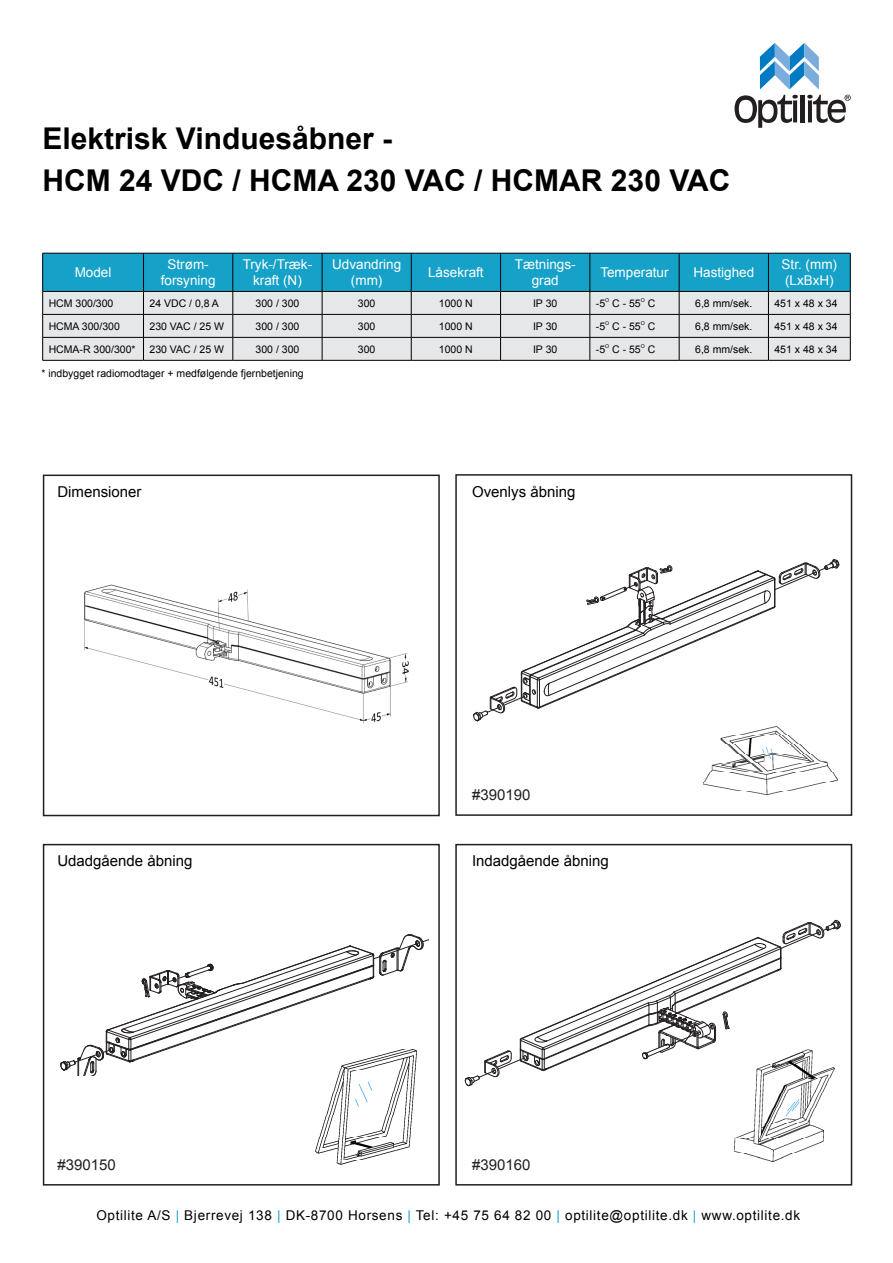
<style>
.page{position:relative;width:893px;height:1263px;background:#fff}
.page>*{position:absolute;margin:0;border:0;box-sizing:border-box;transform-origin:0 0}
.Hovedoverskrift{font:700 30px/42px "Arial";color:#010000}
.Brødtekst{font:15px "Arial";color:#010000}
.t1{font:15px "Arial";color:#231f20}
.Tabel_-_tekst{font:13.5px/16.2px "Arial";color:#fff;text-align:center}
.Adresselinje{font:13.5px "Arial";letter-spacing:.05em;color:#010000}
.Tabel_-_tekst-2{font:10.5px "Arial";color:#010000}
.Brødtekst-2{font:10.5px "Arial";color:#010000}
.s1{color:#16a1c8}
</style>
<div class="page">
<svg style="left:42px;top:253px;width:809px;height:107px;background:#93c3d2"></svg>
<hr style="left:43px;top:360px;width:101px;height:1px;background:#010000">
<hr style="left:144px;top:360px;width:89px;height:1px;background:#010000">
<hr style="left:233px;top:360px;width:89px;height:1px;background:#010000">
<hr style="left:322px;top:360px;width:89px;height:1px;background:#010000">
<hr style="left:411px;top:360px;width:90px;height:1px;background:#010000">
<hr style="left:501px;top:360px;width:89px;height:1px;background:#010000">
<hr style="left:590px;top:360px;width:89px;height:1px;background:#010000">
<hr style="left:679px;top:360px;width:89px;height:1px;background:#010000">
<hr style="left:768px;top:360px;width:82px;height:1px;background:#010000">
<div style="left:43px;top:475px;width:397px;height:341px;border:2px solid #231f20"></div>
<svg style="left:473px;top:559px;width:366px;height:162px"></svg>
<div style="left:455px;top:474px;width:397px;height:342px;border:2px solid #231f20"></div>
<div style="left:455px;top:844px;width:397px;height:341px;border:2px solid #231f20"></div>
<img style="left:734px;top:1086px;width:92px;height:75px">
<div style="left:704px;top:699px;width:134px;height:106px;background:#fff"></div>
<img style="left:704px;top:726px;width:133px;height:69px">
<svg style="left:465px;top:920px;width:376px;height:166px"></svg>
<div style="left:43px;top:844px;width:397px;height:341px;border:2px solid #231f20"></div>
<svg style="left:61px;top:934px;width:367px;height:142px"></svg>
<img style="left:84px;top:584px;width:325px;height:140px">
<div style="left:304px;top:1050px;width:124px;height:117px;background:#fff"></div>
<img style="left:315px;top:1050px;width:102px;height:115px">
<svg style="left:735px;top:43px;width:116px;height:85px"></svg>
<p class="Hovedoverskrift" style="left:43px;top:119px;width:689px">Elektrisk Vinduesåbner -<br>HCM 24 VDC / HCMA 230 VAC / HCMAR 230 VAC</p>
<p class="Tabel_-_tekst" style="left:75px;top:264px;width:38px">Model</p>
<p class="Tabel_-_tekst" style="left:168px;top:256px;width:43px">Strøm-</p>
<p class="Tabel_-_tekst" style="left:161px;top:273px;width:56px">forsyning</p>
<p class="Tabel_-_tekst" style="left:243px;top:256px;width:71px">Tryk-/Træk&shy;kraft (N)</p>
<p class="Tabel_-_tekst" style="left:332px;top:256px;width:71px">Udvandring (mm)</p>
<p class="Tabel_-_tekst" style="left:428px;top:264px;width:57px">Låsekraft</p>
<p class="Tabel_-_tekst" style="left:515px;top:256px;width:62px">Tætnings&shy;grad</p>
<p class="Tabel_-_tekst" style="left:600px;top:264px;width:70px">Temperatur</p>
<p class="Tabel_-_tekst" style="left:693px;top:264px;width:62px">Hastighed</p>
<p class="Tabel_-_tekst" style="left:782px;top:256px;width:57px">Str. (mm)</p>
<p class="Tabel_-_tekst" style="left:785px;top:273px;width:50px">(LxBxH)</p>
<p class="Tabel_-_tekst-2" style="left:49px;top:296px;width:66px">HCM 300/300</p>
<p class="Tabel_-_tekst-2" style="left:150px;top:296px;width:71px">24 VDC / 0,8 A</p>
<p class="Tabel_-_tekst-2" style="left:256px;top:296px;width:45px">300 / 300</p>
<p class="Tabel_-_tekst-2" style="left:358px;top:296px;width:19px">300</p>
<p class="Tabel_-_tekst-2" style="left:439px;top:296px;width:35px">1000 N</p>
<p class="Tabel_-_tekst-2" style="left:533px;top:296px;width:26px">IP 30</p>
<p class="Tabel_-_tekst-2" style="left:596px;top:296px;width:61px">-5<sup>O</sup> C - 55<sup>O</sup> C</p>
<p class="Tabel_-_tekst-2" style="left:695px;top:296px;width:59px">6,8 mm/sek.</p>
<p class="Tabel_-_tekst-2" style="left:774px;top:296px;width:65px">451 x 48 x 34</p>
<p class="Tabel_-_tekst-2" style="left:49px;top:319px;width:73px">HCMA 300/300</p>
<p class="Tabel_-_tekst-2" style="left:150px;top:319px;width:76px">230 VAC / 25 W</p>
<p class="Tabel_-_tekst-2" style="left:256px;top:319px;width:45px">300 / 300</p>
<p class="Tabel_-_tekst-2" style="left:358px;top:319px;width:19px">300</p>
<p class="Tabel_-_tekst-2" style="left:439px;top:319px;width:35px">1000 N</p>
<p class="Tabel_-_tekst-2" style="left:533px;top:319px;width:26px">IP 30</p>
<p class="Tabel_-_tekst-2" style="left:596px;top:319px;width:61px">-5<sup>O</sup> C - 55<sup>O</sup> C</p>
<p class="Tabel_-_tekst-2" style="left:695px;top:319px;width:59px">6,8 mm/sek.</p>
<p class="Tabel_-_tekst-2" style="left:774px;top:319px;width:65px">451 x 48 x 34</p>
<p class="Tabel_-_tekst-2" style="left:49px;top:342px;width:88px">HCMA-R 300/300*</p>
<p class="Tabel_-_tekst-2" style="left:150px;top:342px;width:76px">230 VAC / 25 W</p>
<p class="Tabel_-_tekst-2" style="left:256px;top:342px;width:45px">300 / 300</p>
<p class="Tabel_-_tekst-2" style="left:358px;top:342px;width:19px">300</p>
<p class="Tabel_-_tekst-2" style="left:439px;top:342px;width:35px">1000 N</p>
<p class="Tabel_-_tekst-2" style="left:533px;top:342px;width:26px">IP 30</p>
<p class="Tabel_-_tekst-2" style="left:596px;top:342px;width:61px">-5<sup>O</sup> C - 55<sup>O</sup> C</p>
<p class="Tabel_-_tekst-2" style="left:695px;top:342px;width:59px">6,8 mm/sek.</p>
<p class="Tabel_-_tekst-2" style="left:774px;top:342px;width:65px">451 x 48 x 34</p>
<p class="Brødtekst-2" style="left:41px;top:366px;width:264px">* indbygget radiomodtager + medfølgende fjernbetjening</p>
<p class="Brødtekst" style="left:57px;top:482px;width:86px">Dimensioner</p>
<p class="Brødtekst" style="left:472px;top:482px;width:105px">Ovenlys åbning</p>
<p class="t1" style="left:472px;top:785px;width:60px">#390190</p>
<p class="Brødtekst" style="left:57px;top:851px;width:137px">Udadgående åbning</p>
<p class="Brødtekst" style="left:472px;top:851px;width:138px">Indadgående åbning</p>
<p class="t1" style="left:57px;top:1155px;width:60px">#390150</p>
<p class="t1" style="left:472px;top:1155px;width:60px">#390160</p>
<p class="Adresselinje" style="left:96px;top:1207px;width:705px">Optilite A/S <span class="s1">|</span> Bjerrevej 138 <span class="s1">|</span> DK-8700 Horsens <span class="s1">|</span> Tel: +45 75 64 82 00 <span class="s1">|</span> optilite@optilite.dk <span class="s1">|</span> www.optilite.dk</p>
</div>
